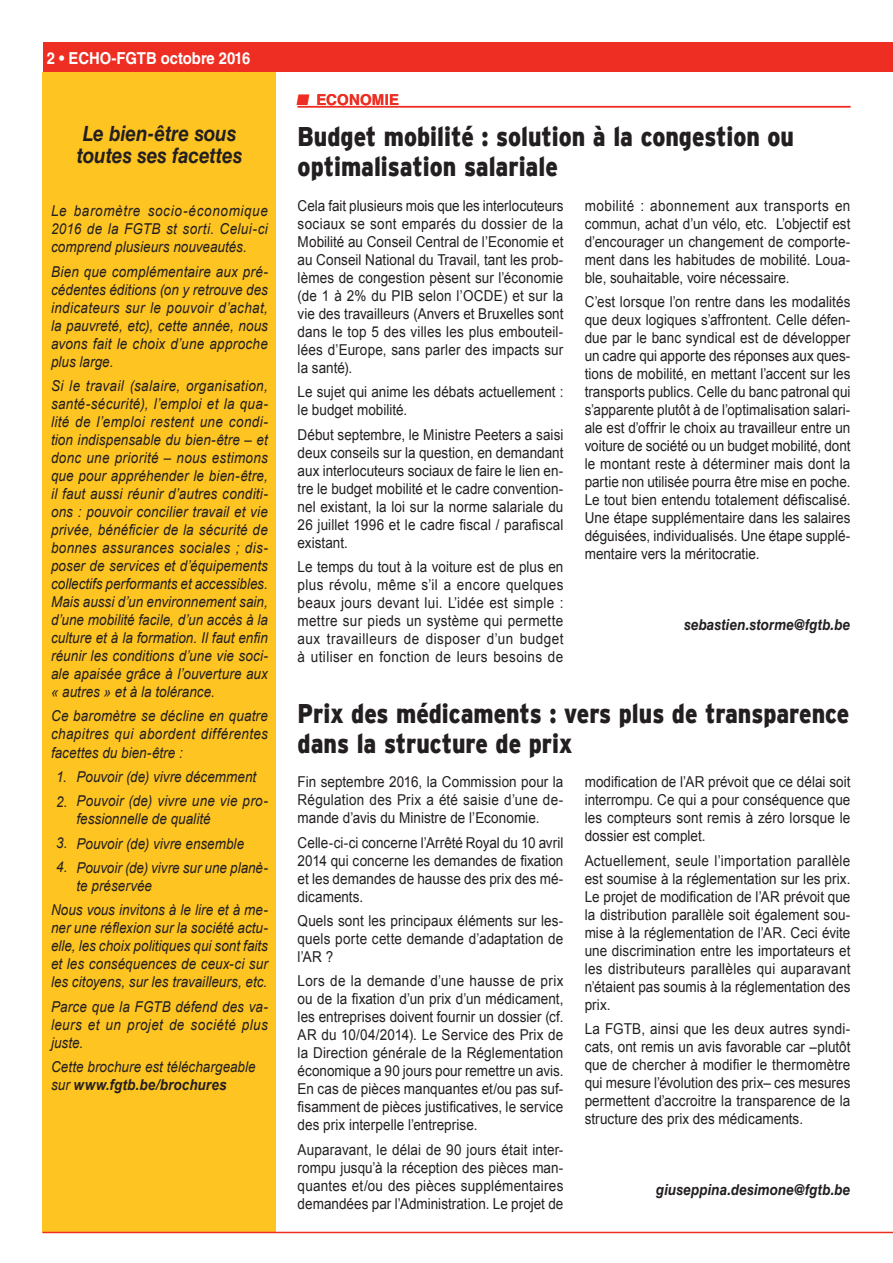
<style>
.page{position:relative;width:893px;height:1263px;background:#fff}
.page>*{position:absolute;margin:0;border:0;box-sizing:border-box;transform-origin:0 0}
.TITEL_18_20{font:900 27px/30px "Interstate";color:#231f20;scale:.85 1}
.KADERTEKST_10_12{font:italic 700 21px/22.5px "Helvetica LT Std";letter-spacing:-.005em;color:#231f20;scale:.9 1}
.t1{font:700 16.5px "Helvetica LT Std";color:#fff;scale:.9 1}
.BODY_ECHO_10_12{font:15px/18px "Arial";letter-spacing:.005em;color:#231f20;text-align:justify;scale:.9 1}
.KADERTEKST_10_12-2{font:italic 15px/18px "Arial";letter-spacing:.005em;color:#231f20;text-align:justify;scale:.9 1}
.BODY_ECHO_10_12-2{font:italic 700 15px "Helvetica LT Std";letter-spacing:.005em;color:#231f20;scale:.9 1}
.t2{font:700 15px "Helvetica LT Std";letter-spacing:.01em;color:#ee2e22}
.s1{font-weight:700}
</style>
<div class="page">
<div style="left:43px;top:43px;width:850px;height:29px;background:#ee2e22"></div>
<div style="left:43px;top:72px;width:233px;height:1161px;background:#fec422"></div>
<hr style="left:43px;top:1232px;width:850px;height:1px;background:#ee2e22">
<hr style="left:298px;top:106px;width:552px;height:1px;background:#ee2e22">
<p class="t1" style="left:47px;top:48px;width:228px">2 • ECHO-FGTB octobre 2016</p>
<p class="KADERTEKST_10_12" style="left:77px;top:122px;width:185px">Le bien-être sous toutes ses facettes</p>
<p class="KADERTEKST_10_12-2" style="left:51px;top:202px;width:242px">Le baromètre socio-économique 2016 de la FGTB st sorti. Celui-ci comprend plusieurs nouveautés.</p>
<p class="KADERTEKST_10_12-2" style="left:51px;top:263px;width:242px">Bien que complémentaire aux pré&shy;cédentes éditions (on y retrouve des indicateurs sur le pouvoir d’achat, la pauvreté, etc), cette année, nous avons fait le choix d’une approche plus large.</p>
<p class="KADERTEKST_10_12-2" style="left:51px;top:377px;width:242px">Si le travail (salaire, organisation, santé-sécurité), l’emploi et la qua&shy;lité de l’emploi restent une condi&shy;tion indispensable du bien-être – et donc une priorité – nous estimons que pour appréhender le bien-être, il faut aussi réunir d’autres conditi&shy;ons : pouvoir concilier travail et vie privée, bénéficier de la sécurité de bonnes assurances sociales ; dis&shy;poser de services et d’équipements collectifs performants et accessibles.<br>Mais aussi d’un environnement sain, d’une mobilité facile, d’un accès à la culture et à la formation. Il faut enfin réunir les conditions d’une vie soci&shy;ale apaisée grâce à l’ouverture aux « autres » et à la tolérance.</p>
<p class="KADERTEKST_10_12-2" style="left:51px;top:707px;width:242px">Ce baromètre se décline en quatre chapitres qui abordent différentes facettes du bien-être :</p>
<p class="KADERTEKST_10_12-2" style="left:77px;top:768px;width:201px">Pouvoir (de) vivre décemment</p>
<p class="KADERTEKST_10_12-2" style="left:77px;top:792px;width:214px">Pouvoir (de) vivre une vie pro&shy;fessionnelle de qualité</p>
<p class="KADERTEKST_10_12-2" style="left:77px;top:834px;width:188px">Pouvoir (de) vivre ensemble</p>
<p class="KADERTEKST_10_12-2" style="left:77px;top:859px;width:214px">Pouvoir (de) vivre sur une planè&shy;te préservée</p>
<p class="KADERTEKST_10_12-2" style="left:51px;top:901px;width:242px">Nous vous invitons à le lire et à me&shy;ner une réflexion sur la société actu&shy;elle, les choix politiques qui sont faits et les conséquences de ceux-ci sur les citoyens, sur les travailleurs, etc.</p>
<p class="KADERTEKST_10_12-2" style="left:51px;top:998px;width:242px">Parce que la FGTB défend des va&shy;leurs et un projet de société plus juste.</p>
<p class="KADERTEKST_10_12-2" style="left:51px;top:1058px;width:229px">Cette brochure est téléchargeable sur <span class="s1">www.fgtb.be/brochures</span></p>
<p class="KADERTEKST_10_12-2" style="left:56px;top:768px;width:13px">1.</p>
<p class="KADERTEKST_10_12-2" style="left:56px;top:793px;width:14px">2.</p>
<p class="KADERTEKST_10_12-2" style="left:56px;top:834px;width:14px">3.</p>
<p class="KADERTEKST_10_12-2" style="left:56px;top:858px;width:14px">4.</p>
<p class="t2" style="left:297px;top:90px;width:104px">■ ECONOMIE</p>
<p class="TITEL_18_20" style="left:298px;top:121px;width:586px">Budget mobilité : solution à la congestion ou optimalisation salariale</p>
<p class="BODY_ECHO_10_12" style="left:298px;top:197px;width:297px">Cela fait plusieurs mois que les interlocuteurs sociaux se sont emparés du dossier de la Mobilité au Conseil Central de l’Economie et au Conseil National du Travail, tant les prob&shy;lèmes de congestion pèsent sur l’économie (de 1 à 2% du PIB selon l’OCDE) et sur la vie des travailleurs (Anvers et Bruxelles sont dans le top 5 des villes les plus embouteil&shy;lées d’Europe, sans parler des impacts sur la santé).</p>
<p class="BODY_ECHO_10_12" style="left:298px;top:383px;width:297px">Le sujet qui anime les débats actuellement : le budget mobilité.</p>
<p class="BODY_ECHO_10_12" style="left:298px;top:425px;width:297px">Début septembre, le Ministre Peeters a saisi deux conseils sur la question, en demandant aux interlocuteurs sociaux de faire le lien en&shy;tre le budget mobilité et le cadre convention&shy;nel existant, la loi sur la norme salariale du 26 juillet 1996 et le cadre fiscal / parafiscal existant.</p>
<p class="BODY_ECHO_10_12" style="left:298px;top:558px;width:297px">Le temps du tout à la voiture est de plus en plus révolu, même s’il a encore quelques beaux jours devant lui. L’idée est simple : mettre sur pieds un système qui permette aux travailleurs de disposer d’un budget à utiliser en fonction de leurs besoins de</p>
<p class="BODY_ECHO_10_12" style="left:585px;top:197px;width:297px">mobilité : abonnement aux transports en commun, achat d’un vélo, etc. L’objectif est d’encourager un changement de comporte&shy;ment dans les habitudes de mobilité. Loua&shy;ble, souhaitable, voire nécessaire.</p>
<p class="BODY_ECHO_10_12" style="left:585px;top:293px;width:297px">C’est lorsque l’on rentre dans les modalités que deux logiques s’affrontent. Celle défen&shy;due par le banc syndical est de développer un cadre qui apporte des réponses aux ques&shy;tions de mobilité, en mettant l’accent sur les transports publics. Celle du banc patronal qui s’apparente plutôt à de l’optimalisation salari&shy;ale est d’offrir le choix au travailleur entre un voiture de société ou un budget mobilité, dont le montant reste à déterminer mais dont la partie non utilisée pourra être mise en poche.<br>Le tout bien entendu totalement défiscalisé.<br>Une étape supplémentaire dans les salaires déguisées, individualisés. Une étape supplé&shy;mentaire vers la méritocratie.</p>
<p class="BODY_ECHO_10_12-2" style="left:684px;top:616px;width:186px">sebastien.storme@fgtb.be</p>
<p class="TITEL_18_20" style="left:298px;top:698px;width:651px">Prix des médicaments : vers plus de transparence dans la structure de prix</p>
<p class="BODY_ECHO_10_12" style="left:298px;top:773px;width:297px">Fin septembre 2016, la Commission pour la Régulation des Prix a été saisie d’une de&shy;mande d’avis du Ministre de l’Economie.</p>
<p class="BODY_ECHO_10_12" style="left:298px;top:833px;width:297px">Celle-ci-ci concerne l’Arrêté Royal du 10 avril 2014 qui concerne les demandes de fixation et les demandes de hausse des prix des mé&shy;dicaments.</p>
<p class="BODY_ECHO_10_12" style="left:298px;top:912px;width:297px">Quels sont les principaux éléments sur les&shy;quels porte cette demande d’adaptation de l’AR ?</p>
<p class="BODY_ECHO_10_12" style="left:298px;top:972px;width:297px">Lors de la demande d’une hausse de prix ou de la fixation d’un prix d’un médicament, les entreprises doivent fournir un dossier (cf.<br>AR du 10/04/2014). Le Service des Prix de la Direction générale de la Réglementation économique a 90 jours pour remettre un avis.<br>En cas de pièces manquantes et/ou pas suf&shy;fisamment de pièces justificatives, le service des prix interpelle l’entreprise.</p>
<p class="BODY_ECHO_10_12" style="left:298px;top:1141px;width:297px">Auparavant, le délai de 90 jours était inter&shy;rompu jusqu’à la réception des pièces man&shy;quantes et/ou des pièces supplémentaires demandées par l’Administration. Le projet de</p>
<p class="BODY_ECHO_10_12" style="left:585px;top:773px;width:297px">modification de l’AR prévoit que ce délai soit interrompu. Ce qui a pour conséquence que les compteurs sont remis à zéro lorsque le dossier est complet.</p>
<p class="BODY_ECHO_10_12" style="left:585px;top:851px;width:297px">Actuellement, seule l’importation parallèle est soumise à la réglementation sur les prix.<br>Le projet de modification de l’AR prévoit que la distribution parallèle soit également sou&shy;mise à la réglementation de l’AR. Ceci évite une discrimination entre les importateurs et les distributeurs parallèles qui auparavant n’étaient pas soumis à la réglementation des prix.</p>
<p class="BODY_ECHO_10_12" style="left:585px;top:1020px;width:297px">La FGTB, ainsi que les deux autres syndi&shy;cats, ont remis un avis favorable car –plutôt que de chercher à modifier le thermomètre qui mesure l’évolution des prix– ces mesures permettent d’accroitre la transparence de la structure des prix des médicaments.</p>
<p class="BODY_ECHO_10_12-2" style="left:656px;top:1181px;width:217px">giuseppina.desimone@fgtb.be</p>
</div>
